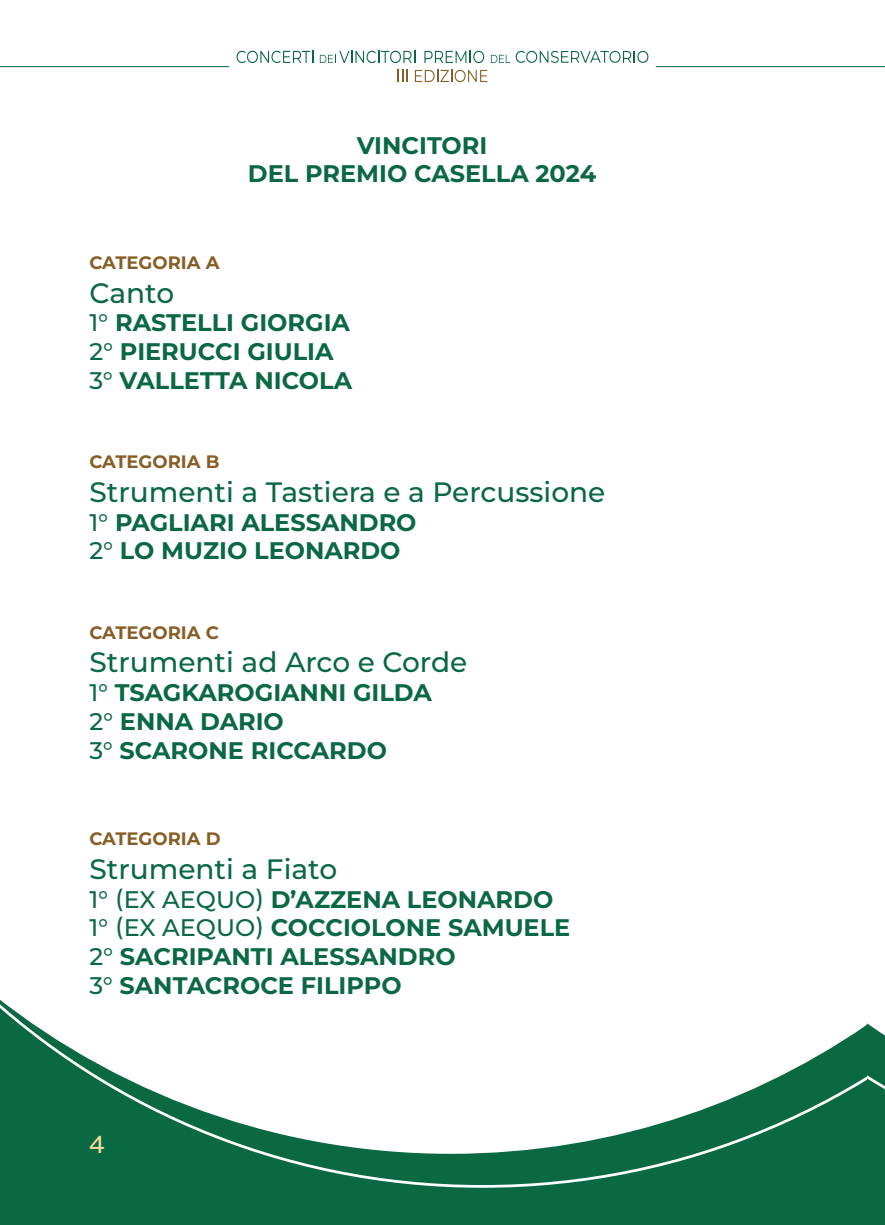
<style>
.page{position:relative;width:885px;height:1225px;background:#fff}
.page>*{position:absolute;margin:0;border:0;box-sizing:border-box;transform-origin:0 0}
.t1{font:500 28px "Montserrat";color:#0a6842}
.t2{font:700 24px/28.8px "Montserrat";color:#0a6842}
.t3{font:expanded 24px "Helvetica Neue LT Pro";color:#eedd97}
.t4{font:700 18px "Montserrat";color:#875e25}
.s1{font-weight:500}
</style>
<div class="page">
<div style="left:0;top:1187px;width:867px;height:38px;background:#0a6842"></div>
<svg style="left:0;top:1000px;width:867px;height:187px"></svg>
<div style="left:867px;top:1023px;width:17px;height:202px;background:#0a6842"></div>
<hr style="left:655px;top:66px;width:212px;height:1px;background:#0a6741">
<svg style="left:867px;top:66px;width:17px;height:1px"></svg>
<hr style="left:0;top:66px;width:229px;height:1px;background:#0a6741">
<svg style="left:397px;top:70px;width:10px;height:12px"></svg>
<svg style="left:415px;top:70px;width:72px;height:12px"></svg>
<svg style="left:236px;top:51px;width:77px;height:12px"></svg>
<svg style="left:320px;top:51px;width:95px;height:12px"></svg>
<svg style="left:424px;top:51px;width:60px;height:12px"></svg>
<svg style="left:491px;top:51px;width:157px;height:12px"></svg>
<p class="t2" style="left:248px;top:130px;width:350px;text-align:center">VINCITORI<br>DEL PREMIO CASELLA 2024</p>
<p class="t4" style="left:89px;top:249px;width:132px">CATEGORIA A</p>
<p class="t1" style="left:89px;top:274px;width:86px">Canto</p>
<p class="t2" style="left:89px;top:307px;width:264px"><span class="s1">1°</span> RASTELLI GIORGIA<br><span class="s1">2°</span> PIERUCCI GIULIA<br><span class="s1">3°</span> VALLETTA NICOLA</p>
<p class="t4" style="left:89px;top:449px;width:132px">CATEGORIA B</p>
<p class="t1" style="left:89px;top:473px;width:517px">Strumenti a Tastiera e a Percussione</p>
<p class="t2" style="left:89px;top:506px;width:329px"><span class="s1">1°</span> PAGLIARI ALESSANDRO<br><span class="s1">2°</span> LO MUZIO LEONARDO</p>
<p class="t4" style="left:89px;top:619px;width:131px">CATEGORIA C</p>
<p class="t1" style="left:89px;top:643px;width:379px">Strumenti ad Arco e Corde</p>
<p class="t2" style="left:89px;top:677px;width:344px"><span class="s1">1°</span> TSAGKAROGIANNI GILDA<br><span class="s1">2°</span> ENNA DARIO<br><span class="s1">3°</span> SCARONE RICCARDO</p>
<p class="t4" style="left:89px;top:825px;width:133px">CATEGORIA D</p>
<p class="t1" style="left:89px;top:850px;width:249px">Strumenti a Fiato</p>
<p class="t2" style="left:89px;top:883px;width:482px"><span class="s1">1° (EX AEQUO)</span> D’AZZENA LEONARDO<br><span class="s1">1° (EX AEQUO)</span> COCCIOLONE SAMUELE<br><span class="s1">2°</span> SACRIPANTI ALESSANDRO<br><span class="s1">3°</span> SANTACROCE FILIPPO</p>
<p class="t3" style="left:89px;top:1130px;width:18px">4</p>
</div>
